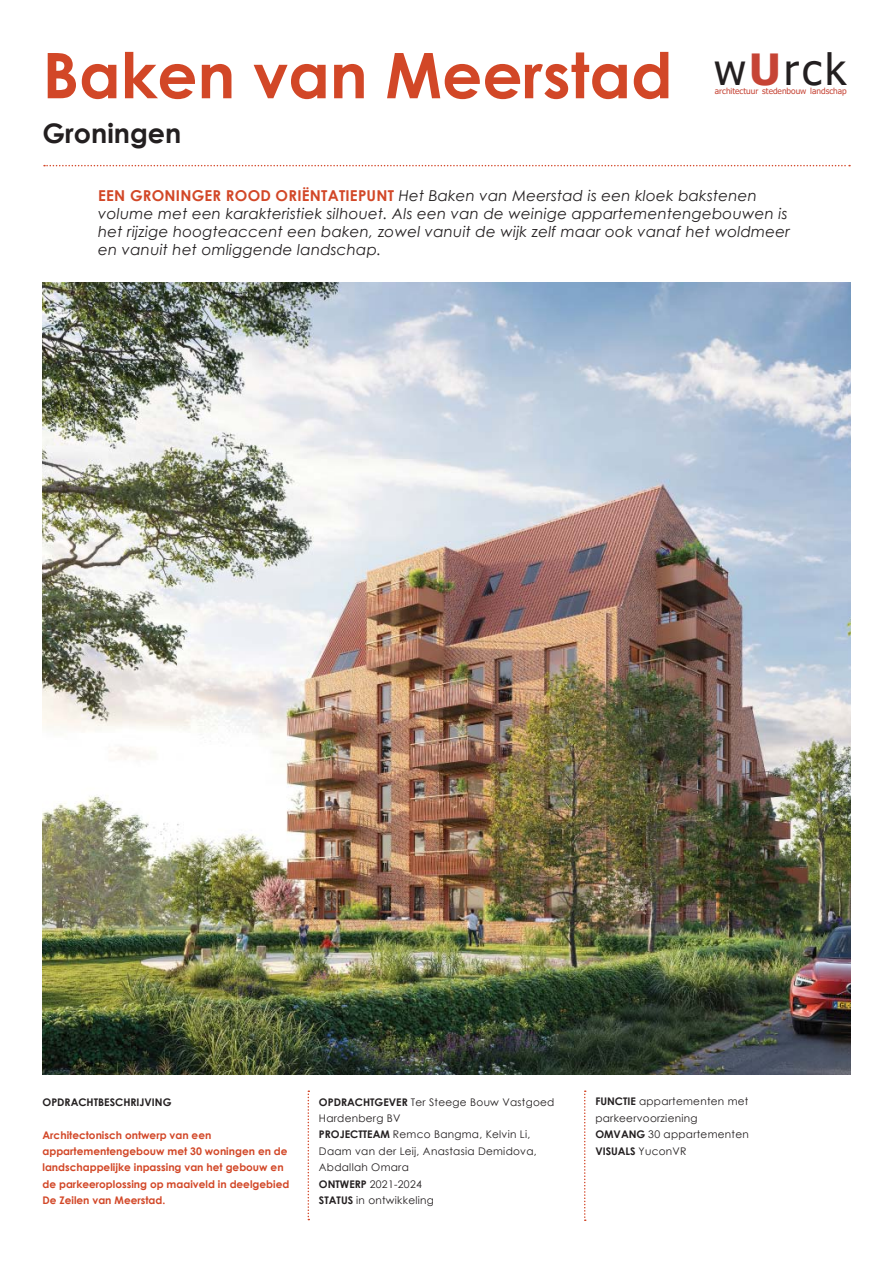
<style>
.page{position:relative;width:893px;height:1263px;background:#fff}
.page>*{position:absolute;margin:0;border:0;box-sizing:border-box;transform-origin:0 0}
.t1{font:700 63px "Century Gothic";color:#d24727}
.t2{font:42.9px "Tahoma";color:#231f20}
.t3{font:700 27px "Century Gothic";color:#231f20}
.t4{font:italic 15px/18px "Century Gothic";letter-spacing:.015em;color:#231f20}
.t5{font:10.5px/16.5px "Century Gothic";letter-spacing:.025em;color:#231f20}
.t6{font:700 10.5px/16.5px "Century Gothic";color:#d24727}
.t7{font:700 10.5px "Century Gothic";color:#231f20}
.t8{font:8.25px "Tahoma";color:#c64435}
.s1{font-weight:700;color:#c64435}
.s2{font-weight:700;font-style:normal;color:#d24727}
.s3{font-weight:700}
</style>
<div class="page">
<img style="left:43px;top:282px;width:807px;height:792px">
<svg style="left:44px;top:165px;width:806px;height:1px"></svg>
<svg style="left:308px;top:1091px;width:1px;height:129px"></svg>
<svg style="left:584px;top:1091px;width:2px;height:130px"></svg>
<h1 class="t1" style="left:43px;top:35px;width:632px">Baken van Meerstad</h1>
<h2 class="t2" style="left:714px;top:42px;width:133px">w<span class="s1">U</span>rck</h2>
<p class="t8" style="left:715px;top:86px;width:133px">architectuur stedenbouw landschap</p>
<h3 class="t3" style="left:43px;top:116px;width:140px">Groningen</h3>
<p class="t4" style="left:98px;top:186px;width:693px"><span class="s2">EEN GRONINGER ROOD ORIËNTATIEPUNT</span> Het Baken van Meerstad is een kloek bakstenen volume met een karakteristiek silhouet. Als een van de weinige appartementengebouwen is het rijzige hoogteaccent een baken, zowel vanuit de wijk zelf maar ook vanaf het woldmeer en vanuit het omliggende landschap.</p>
<p class="t7" style="left:43px;top:1095px;width:130px">OPDRACHTBESCHRIJVING</p>
<p class="t5" style="left:319px;top:1093px;width:237px"><span class="s3">OPDRACHTGEVER</span> Ter Steege Bouw Vastgoed<br>Hardenberg BV<br><span class="s3">PROJECTTEAM</span> Remco Bangma, Kelvin Li,<br>Daam van der Leij, Anastasia Demidova,<br>Abdallah Omara<br><span class="s3">ONTWERP</span> 2021-2024<br><span class="s3">STATUS</span> in ontwikkeling</p>
<p class="t5" style="left:595px;top:1093px;width:155px"><span class="s3">FUNCTIE</span> appartementen met parkeervoorziening<br><span class="s3">OMVANG</span> 30 appartementen<br><span class="s3">VISUALS</span> YuconVR</p>
<p class="t6" style="left:43px;top:1126px;width:248px">Architectonisch ontwerp van een appartementengebouw met 30 woningen en de landschappelijke inpassing van het gebouw en de parkeeroplossing op maaiveld in deelgebied De Zeilen van Meerstad.</p>
</div>
